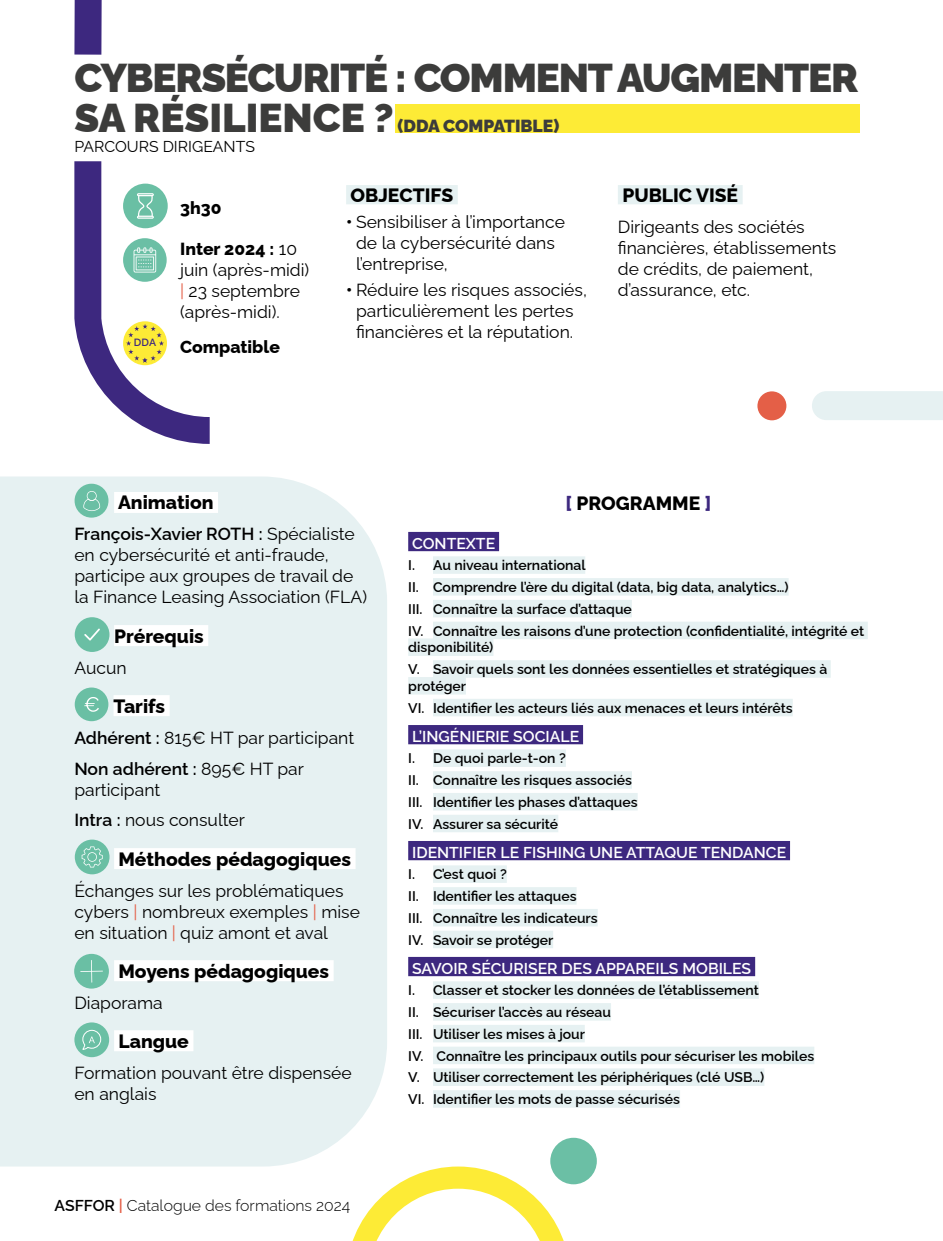
<style>
.page{position:relative;width:943px;height:1241px;background:#fff}
.page>*{position:absolute;margin:0;border:0;box-sizing:border-box;transform-origin:0 0}
._8_-_Titre_formation{font:900 40.25px/40.2px "Raleway";letter-spacing:-.03em;color:#3c3c3b}
.titre_colonne{font:800 19.25px "Raleway";color:#000}
.En_bref_-_titre{font:800 19.25px "Raleway";color:#000}
.Titre_programme{font:800 19.25px "Raleway";color:#000}
.Texte_standard{font:17.5px/21px "Raleway";color:#000}
._8_-_Titre_formation-2{font:900 17.5px "Raleway";color:#3c3c3b}
.Texte_standard-2{font:800 17.5px "Raleway";color:#000}
.Programme_8-1{font:600 15.75px "Raleway";color:#fff}
.t1{font:300 15.75px "Raleway";color:#000}
.Sous-titre_métier{font:15.75px "Raleway";color:#000}
.t2{font:600 14px/16.8px "Raleway";color:#000}
.parag_standard_12_re{font:600 10.5px "Raleway";color:#3d287f}
.s1{font-weight:800}
.s2{color:#e45f47}
.s3{font-weight:700}
.s4{font-weight:600}
.s5{font-weight:600;color:#e45f47}
.s6{color:#3d287f}
</style>
<div class="page">
<div style="left:74px;top:0;width:28px;height:55px;background:#3d287f"></div>
<div style="left:395px;top:104px;width:464px;height:28px;background:#fdeb36"></div>
<div style="left:0;top:476px;width:387px;height:690px;background:#e6f1f2"></div>
<svg style="left:353px;top:1166px;width:216px;height:74px"></svg>
<div style="left:550px;top:1137px;width:47px;height:47px;background:#6bbfa5;border-radius:50%"></div>
<div style="left:346px;top:185px;width:112px;height:19px;background:#e6f1f2"></div>
<div style="left:618px;top:185px;width:124px;height:19px;background:#e6f1f2"></div>
<div style="left:114px;top:492px;width:104px;height:21px;background:#fff"></div>
<div style="left:114px;top:625px;width:94px;height:21px;background:#fff"></div>
<div style="left:113px;top:695px;width:57px;height:21px;background:#fff"></div>
<div style="left:114px;top:848px;width:241px;height:21px;background:#fff"></div>
<div style="left:114px;top:960px;width:219px;height:21px;background:#fff"></div>
<div style="left:114px;top:1030px;width:79px;height:21px;background:#fff"></div>
<div style="left:75px;top:483px;width:33px;height:34px;background:#6abfa4;border-radius:50%"></div>
<svg style="left:83px;top:491px;width:17px;height:20px"></svg>
<div style="left:75px;top:617px;width:34px;height:35px;background:#6abfa4;border-radius:50%"></div>
<svg style="left:84px;top:628px;width:16px;height:12px"></svg>
<div style="left:75px;top:687px;width:33px;height:34px;background:#6abfa4;border-radius:50%"></div>
<svg style="left:84px;top:697px;width:15px;height:14px"></svg>
<div style="left:75px;top:839px;width:34px;height:35px;background:#6abfa4;border-radius:50%"></div>
<svg style="left:82px;top:846px;width:21px;height:21px"></svg>
<div style="left:74px;top:953px;width:35px;height:35px;background:#6abfa4;border-radius:50%"></div>
<svg style="left:80px;top:960px;width:23px;height:22px"></svg>
<div style="left:74px;top:1022px;width:35px;height:34px;background:#6abfa4;border-radius:50%"></div>
<svg style="left:82px;top:1029px;width:20px;height:21px"></svg>
<div style="left:408px;top:532px;width:91px;height:19px;background:#3d287f"></div>
<div style="left:433px;top:556px;width:152px;height:17px;background:#e6f1f2"></div>
<div style="left:433px;top:578px;width:355px;height:17px;background:#e6f1f2"></div>
<div style="left:433px;top:599px;width:199px;height:18px;background:#e6f1f2"></div>
<div style="left:433px;top:621px;width:434px;height:18px;background:#e6f1f2"></div>
<div style="left:408px;top:638px;width:85px;height:18px;background:#e6f1f2"></div>
<div style="left:433px;top:660px;width:397px;height:17px;background:#e6f1f2"></div>
<div style="left:408px;top:677px;width:58px;height:17px;background:#e6f1f2"></div>
<div style="left:433px;top:698px;width:359px;height:18px;background:#e6f1f2"></div>
<div style="left:408px;top:725px;width:175px;height:19px;background:#3d287f"></div>
<div style="left:433px;top:749px;width:133px;height:17px;background:#e6f1f2"></div>
<div style="left:433px;top:771px;width:199px;height:17px;background:#e6f1f2"></div>
<div style="left:433px;top:792px;width:204px;height:18px;background:#e6f1f2"></div>
<div style="left:433px;top:814px;width:125px;height:18px;background:#e6f1f2"></div>
<div style="left:408px;top:840px;width:382px;height:20px;background:#3d287f"></div>
<div style="left:433px;top:865px;width:74px;height:17px;background:#e6f1f2"></div>
<div style="left:433px;top:887px;width:143px;height:17px;background:#e6f1f2"></div>
<div style="left:433px;top:908px;width:164px;height:18px;background:#e6f1f2"></div>
<div style="left:433px;top:930px;width:120px;height:18px;background:#e6f1f2"></div>
<div style="left:408px;top:956px;width:347px;height:20px;background:#3d287f"></div>
<div style="left:433px;top:981px;width:325px;height:17px;background:#e6f1f2"></div>
<div style="left:433px;top:1002px;width:178px;height:18px;background:#e6f1f2"></div>
<div style="left:433px;top:1024px;width:151px;height:18px;background:#e6f1f2"></div>
<div style="left:433px;top:1046px;width:381px;height:17px;background:#e6f1f2"></div>
<div style="left:433px;top:1068px;width:331px;height:17px;background:#e6f1f2"></div>
<div style="left:433px;top:1089px;width:247px;height:18px;background:#e6f1f2"></div>
<div style="left:757px;top:391px;width:29px;height:29px;background:#e45f47;border-radius:50%"></div>
<div style="left:812px;top:391px;width:131px;height:29px;background:#e6f1f2"></div>
<svg style="left:74px;top:161px;width:136px;height:283px"></svg>
<div style="left:127px;top:1196px;width:227px;height:18px;background:#fff"></div>
<p class="_8_-_Titre_formation" style="left:74px;top:53px;width:785px">CYBERSÉCURITÉ : COMMENT AUGMENTER<br>SA RÉSILIENCE ?</p>
<p class="_8_-_Titre_formation-2" style="left:397px;top:112px;width:163px">(DDA COMPATIBLE)</p>
<p class="Sous-titre_métier" style="left:74px;top:134px;width:182px">PARCOURS DIRIGEANTS</p>
<p class="parag_standard_12_re" style="left:134px;top:334px;width:24px">DDA</p>
<p class="Texte_standard-2" style="left:180px;top:194px;width:43px">3h30</p>
<p class="Texte_standard" style="left:180px;top:236px;width:131px"><span class="s1">Inter 2024 :</span> 10 juin (après-midi) <span class="s2">|</span> 23 septembre (après-midi).</p>
<p class="Texte_standard-2" style="left:180px;top:332px;width:101px">Compatible</p>
<p class="En_bref_-_titre" style="left:350px;top:179px;width:104px">OBJECTIFS</p>
<p class="Texte_standard" style="left:356px;top:209px;width:210px;text-indent:-10px"><span class="s3">•</span> Sensibiliser à l’importance de la cybersécurité dans l’entreprise,</p>
<p class="Texte_standard" style="left:346px;top:277px;width:242px;text-align:center"><span class="s3">•</span> Réduire les risques associés, particulièrement les pertes financières et la réputation.</p>
<p class="En_bref_-_titre" style="left:622px;top:179px;width:117px">PUBLIC VISÉ</p>
<p class="Texte_standard" style="left:618px;top:214px;width:220px">Dirigeants des sociétés financières, établissements de crédits, de paiement, d’assurance, etc.</p>
<p class="titre_colonne" style="left:118px;top:487px;width:97px">Animation</p>
<p class="Texte_standard" style="left:74px;top:521px;width:294px"><span class="s4">François-Xavier ROTH :</span> Spécialiste en cybersécurité et anti-fraude, participe aux groupes de travail de la Finance Leasing Association (FLA)</p>
<p class="titre_colonne" style="left:114px;top:620px;width:91px">Prérequis</p>
<p class="Texte_standard" style="left:74px;top:654px;width:54px">Aucun</p>
<p class="titre_colonne" style="left:113px;top:690px;width:53px">Tarifs</p>
<p class="Texte_standard" style="left:74px;top:724px;width:281px"><span class="s4">Adhérent :</span> 815€ HT par participant</p>
<p class="Texte_standard" style="left:74px;top:755px;width:231px"><span class="s4">Non adhérent :</span> 895€ HT par participant</p>
<p class="Texte_standard" style="left:74px;top:807px;width:172px"><span class="s4">Intra :</span> nous consulter</p>
<p class="titre_colonne" style="left:119px;top:843px;width:234px">Méthodes pédagogiques</p>
<p class="Texte_standard" style="left:74px;top:877px;width:287px">Échanges sur les problématiques cybers <span class="s2">|</span> nombreux exemples <span class="s2">|</span> mise en situation <span class="s2">|</span> quiz amont et aval</p>
<p class="titre_colonne" style="left:119px;top:955px;width:212px">Moyens pédagogiques</p>
<p class="Texte_standard" style="left:74px;top:989px;width:90px">Diaporama</p>
<p class="titre_colonne" style="left:119px;top:1025px;width:72px">Langue</p>
<p class="Texte_standard" style="left:74px;top:1059px;width:279px">Formation pouvant être dispensée en anglais</p>
<p class="t1" style="left:55px;top:1192px;width:297px"><span class="s4">ASFFOR</span> <span class="s5">|</span> Catalogue des formations 2024</p>
<p class="Titre_programme" style="left:565px;top:487px;width:148px"><span class="s6">[</span> PROGRAMME <span class="s6">]</span></p>
<p class="Programme_8-1" style="left:412px;top:530px;width:85px">CONTEXTE</p>
<p class="t2" style="left:408px;top:555px;width:179px">I. Au niveau international</p>
<p class="t2" style="left:408px;top:577px;width:382px">II. Comprendre l’ère du digital (data, big data, analytics…)</p>
<p class="t2" style="left:408px;top:599px;width:225px">III. Connaître la surface d’attaque</p>
<p class="t2" style="left:408px;top:620px;width:457px">IV. Connaître les raisons d’une protection (confidentialité, intégrité et disponibilité)</p>
<p class="t2" style="left:408px;top:659px;width:420px">V. Savoir quels sont les données essentielles et stratégiques à protéger</p>
<p class="t2" style="left:408px;top:697px;width:386px">VI. Identifier les acteurs liés aux menaces et leurs intérêts</p>
<p class="Programme_8-1" style="left:412px;top:723px;width:168px">L’INGÉNIERIE SOCIALE</p>
<p class="t2" style="left:408px;top:748px;width:159px">I. De quoi parle-t-on ?</p>
<p class="t2" style="left:408px;top:770px;width:225px">II. Connaître les risques associés</p>
<p class="t2" style="left:408px;top:792px;width:231px">III. Identifier les phases d’attaques</p>
<p class="t2" style="left:408px;top:813px;width:152px">IV. Assurer sa sécurité</p>
<p class="Programme_8-1" style="left:412px;top:839px;width:375px">IDENTIFIER LE FISHING UNE ATTAQUE TENDANCE</p>
<p class="t2" style="left:408px;top:864px;width:100px">I. C’est quoi ?</p>
<p class="t2" style="left:408px;top:886px;width:170px">II. Identifier les attaques</p>
<p class="t2" style="left:408px;top:907px;width:191px">III. Connaître les indicateurs</p>
<p class="t2" style="left:408px;top:929px;width:147px">IV. Savoir se protéger</p>
<p class="Programme_8-1" style="left:412px;top:955px;width:341px">SAVOIR SÉCURISER DES APPAREILS MOBILES</p>
<p class="t2" style="left:408px;top:980px;width:352px">I. Classer et stocker les données de l’établissement</p>
<p class="t2" style="left:408px;top:1002px;width:204px">II. Sécuriser l’accès au réseau</p>
<p class="t2" style="left:408px;top:1023px;width:178px">III. Utiliser les mises à jour</p>
<p class="t2" style="left:408px;top:1045px;width:407px">IV. Connaître les principaux outils pour sécuriser les mobiles</p>
<p class="t2" style="left:408px;top:1067px;width:357px">V. Utiliser correctement les périphériques (clé USB…)</p>
<p class="t2" style="left:408px;top:1089px;width:273px">VI. Identifier les mots de passe sécurisés</p>
</div>
